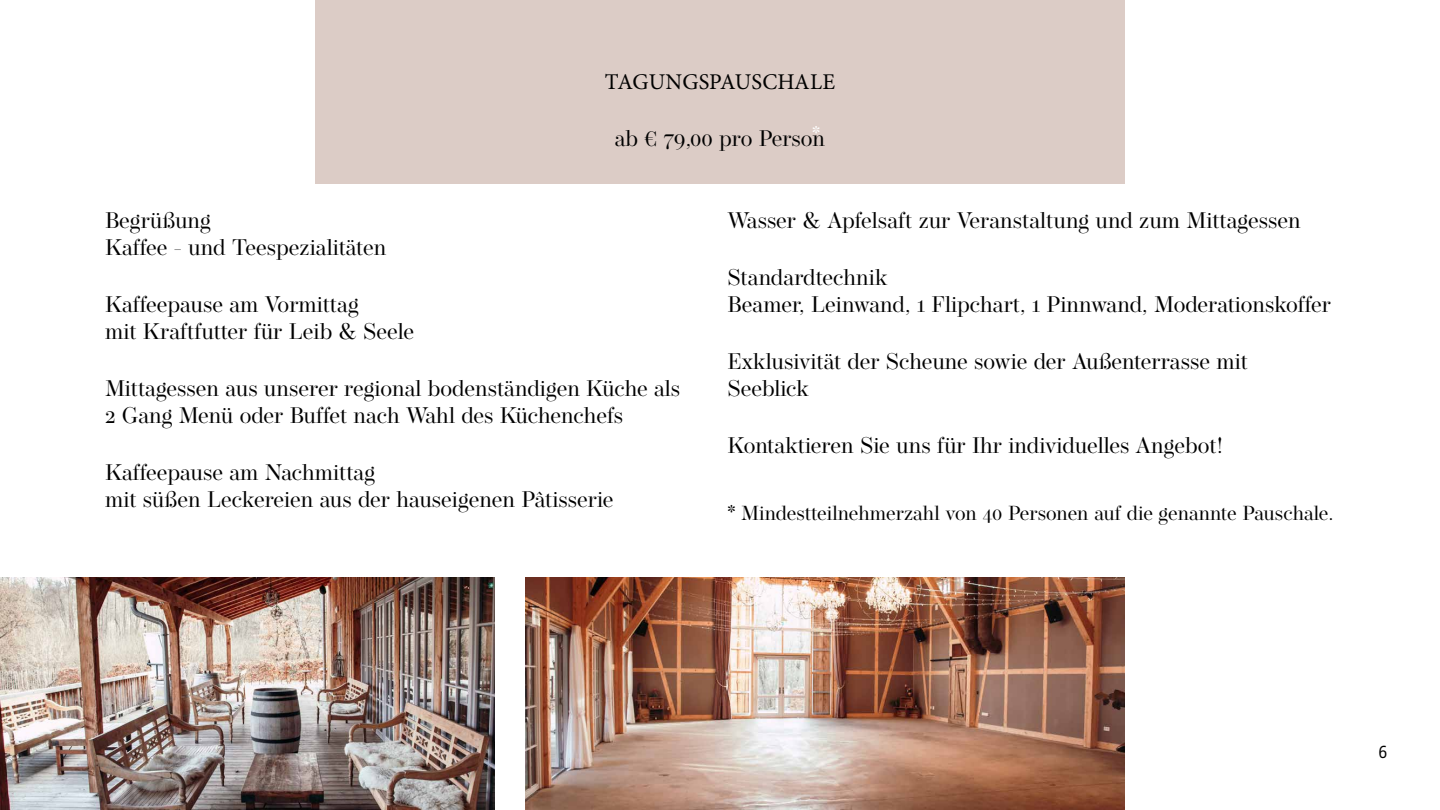
<style>
.page{position:relative;width:1440px;height:810px;background:#fff}
.page>*{position:absolute;margin:0;border:0;box-sizing:border-box;transform-origin:0 0}
.t1{font:22.5px/27px "Operetta 12";color:#000}
.t2{font:22.5px "Minion Pro";letter-spacing:.01em;color:#000}
.t3{font:20.25px "Operetta 12";color:#000}
.t4{font:20.25px "Operetta 12";color:#fff}
.t5{font:18px "Vista Sans OTCE";color:#000}
</style>
<div class="page">
<div style="left:315px;top:0;width:810px;height:184px;background:#dcccc6"></div>
<img style="left:0;top:578px;width:495px;height:232px">
<img style="left:525px;top:578px;width:600px;height:232px">
<p class="t2" style="left:605px;top:67px;width:232px">TAGUNGSPAUSCHALE</p>
<p class="t4" style="left:812px;top:122px;width:10px">*</p>
<p class="t1" style="left:615px;top:125px;width:212px">ab € 79,00 pro Person</p>
<p class="t1" style="left:105px;top:206px;width:283px">Begrüßung<br>Kaffee - und Teespezialitäten</p>
<p class="t1" style="left:105px;top:290px;width:311px">Kaffeepause am Vormittag<br>mit Kraftfutter für Leib &amp; Seele</p>
<p class="t1" style="left:105px;top:374px;width:577px">Mittagessen aus unserer regional bodenständigen Küche als<br>2 Gang Menü oder Buffet nach Wahl des Küchenchefs</p>
<p class="t1" style="left:105px;top:458px;width:510px">Kaffeepause am Nachmittag<br>mit süßen Leckereien aus der hauseigenen Pâtisserie</p>
<p class="t1" style="left:728px;top:206px;width:575px">Wasser &amp; Apfelsaft zur Veranstaltung und zum Mittagessen</p>
<p class="t1" style="left:728px;top:263px;width:605px">Standardtechnik<br>Beamer, Leinwand, 1 Flipchart, 1 Pinnwand, Moderationskoffer</p>
<p class="t1" style="left:728px;top:347px;width:522px">Exklusivität der Scheune sowie der Außenterrasse mit<br>Seeblick</p>
<p class="t1" style="left:728px;top:431px;width:497px">Kontaktieren Sie uns für Ihr individuelles Angebot!</p>
<p class="t3" style="left:728px;top:501px;width:607px">* Mindestteilnehmerzahl von 40 Personen auf die genannte Pauschale.</p>
<p class="t5" style="left:1378px;top:741px;width:10px">6</p>
</div>
